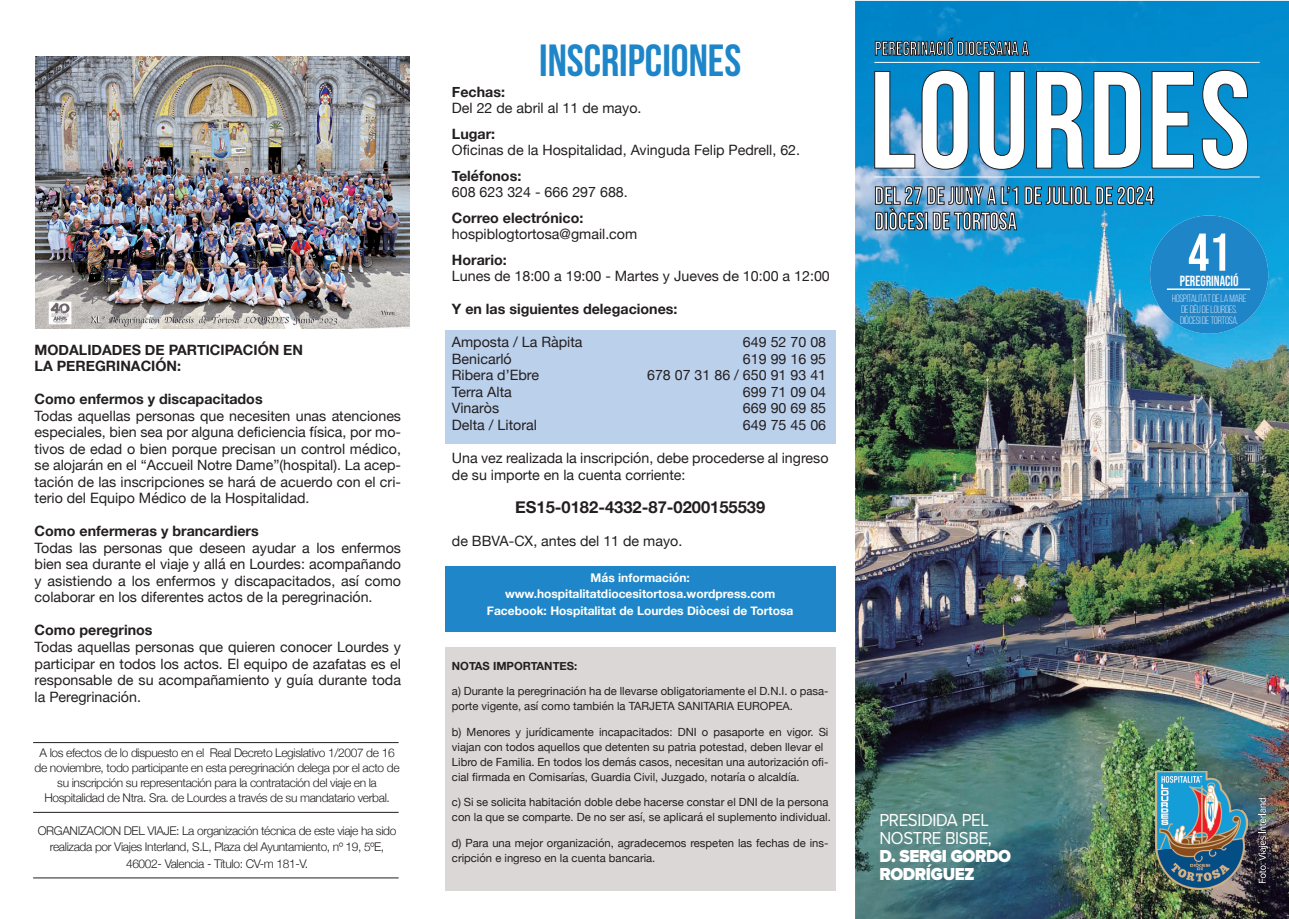
<style>
.page{position:relative;width:1289px;height:919px;background:#fff}
.page>*{position:absolute;margin:0;border:0;box-sizing:border-box;transform-origin:0 0}
.t1{font:700 138px "Bebas Neue";letter-spacing:.015em;color:#fff}
.t2{font:53.1px "Bebas Neue";color:#fff}
.t3{font:700 45px "Bebas Neue";color:#1e86c8}
.t4{font:25.05px/25.5px "Bebas Neue";color:#fff;scale:.93 1}
.t5{font:19.8px "Bebas Neue";color:#fff;scale:.93 1}
.t6{font:18px/18px "Proxima Nova";letter-spacing:-.02em;color:#fff;scale:.93 1}
.t7{font:900 18px/18px "Proxima Nova";letter-spacing:-.02em;color:#fff;scale:.93 1}
.t8{font:700 16.5px "Helvetica Neue";color:#231f20}
.t9{font:14.7px "Bebas Neue";color:#fff;scale:.93 1}
.t10{font:14.25px/16.5px "Helvetica Neue";color:#231f20;text-align:justify}
.t11{font:700 14.25px/16.5px "Helvetica Neue";color:#231f20}
.t12{font:300 12px/14.7px "Helvetica Neue";letter-spacing:-.03em;color:#231f20;text-align:center}
.t13{font:700 12px/16.5px "Helvetica Neue";color:#fff;text-align:center}
.t14{font:11.25px/15px "Helvetica Neue";color:#231f20}
.t15{font:700 11.25px "Helvetica Neue";color:#231f20}
.t16{font:10.65px/10.6px "Bebas Neue";letter-spacing:-.03em;color:#d1dff1;text-align:center}
</style>
<div class="page">
<img style="left:855px;top:1px;width:433px;height:917px">
<svg style="left:1258px;top:798px;width:9px;height:84px"></svg>
<div style="left:445px;top:647px;width:390px;height:244px;background:#dad7d6"></div>
<div style="left:445px;top:330px;width:390px;height:113px;background:#bbd0eb"></div>
<hr style="left:33px;top:742px;width:365px;height:1px;background:#231f20">
<hr style="left:33px;top:812px;width:365px;height:1px;background:#231f20">
<hr style="left:33px;top:877px;width:365px;height:1px;background:#231f20">
<div style="left:445px;top:566px;width:390px;height:65px;background:#1f87c9"></div>
<svg style="left:1024px;top:186px;width:129px;height:19px;background:#126a93"></svg>
<img style="left:875px;top:186px;width:143px;height:44px">
<hr style="left:874px;top:177px;width:385px;height:1px;background:#fff">
<div style="left:1149px;top:215px;width:119px;height:118px;background:#1e86c8;border-radius:50%"></div>
<hr style="left:1166px;top:288px;width:84px;height:2px;background:#fff">
<svg style="left:874px;top:71px;width:41px;height:97px;background:#3490c5"></svg>
<svg style="left:921px;top:70px;width:47px;height:100px;background:#2a8dc2"></svg>
<svg style="left:978px;top:71px;width:46px;height:99px;background:#0f86c1"></svg>
<svg style="left:1036px;top:71px;width:48px;height:98px;background:#0984bf"></svg>
<svg style="left:1093px;top:71px;width:47px;height:97px;background:#0887c3"></svg>
<svg style="left:1151px;top:71px;width:42px;height:97px;background:#0788c4"></svg>
<svg style="left:1201px;top:70px;width:46px;height:100px;background:#0988c4"></svg>
<hr style="left:874px;top:62px;width:385px;height:1px;background:#fff">
<svg style="left:875px;top:38px;width:153px;height:18px;background:#10597f"></svg>
<img style="left:1155px;top:771px;width:92px;height:118px">
<img style="left:35px;top:57px;width:374px;height:271px">
<p class="t11" style="left:35px;top:342px;width:270px">MODALIDADES DE PARTICIPACIÓN EN<br>LA PEREGRINACIÓN:</p>
<p class="t11" style="left:35px;top:391px;width:229px">Como enfermos y discapacitados</p>
<p class="t10" style="left:35px;top:408px;width:368px">Todas aquellas personas que necesiten unas atenciones especiales, bien sea por alguna deficiencia física, por mo&shy;tivos de edad o bien porque precisan un control médico, se alojarán en el “Accueil Notre Dame”(hospital). La acep&shy;tación de las inscripciones se hará de acuerdo con el cri&shy;terio del Equipo Médico de la Hospitalidad.</p>
<p class="t11" style="left:35px;top:523px;width:226px">Como enfermeras y brancardiers</p>
<p class="t10" style="left:35px;top:540px;width:368px">Todas las personas que deseen ayudar a los enfermos bien sea durante el viaje y allá en Lourdes: acompañando y asistiendo a los enfermos y discapacitados, así como colaborar en los diferentes actos de la peregrinación.</p>
<p class="t11" style="left:35px;top:622px;width:119px">Como peregrinos</p>
<p class="t10" style="left:35px;top:639px;width:368px">Todas aquellas personas que quieren conocer Lourdes y participar en todos los actos. El equipo de azafatas es el responsable de su acompañamiento y guía durante toda la Peregrinación.</p>
<p class="t12" style="left:35px;top:744px;width:366px">A los efectos de lo dispuesto en el Real Decreto Legislativo 1/2007 de 16 de noviembre, todo participante en esta peregrinación delega por el acto de su inscripción su representación para la contratación del viaje en la Hospitalidad de Ntra. Sra. de Lourdes a través de su mandatario verbal.</p>
<p class="t12" style="left:38px;top:821px;width:360px;line-height:16.5px">ORGANIZACION DEL VIAJE: La organización técnica de este viaje ha sido realizada por Viajes Interland, S.L, Plaza del Ayuntamiento, nº 19, 5ºE,<br>46002- Valencia - Título: CV-m 181-V.</p>
<h3 class="t3" style="left:539px;top:36px;width:204px">INSCRIPCIONES</h3>
<p class="t11" style="left:452px;top:84px;width:55px">Fechas:</p>
<p class="t10" style="left:452px;top:101px;width:191px">Del 22 de abril al 11 de mayo.</p>
<p class="t11" style="left:452px;top:126px;width:45px">Lugar:</p>
<p class="t10" style="left:452px;top:143px;width:350px">Oficinas de la Hospitalidad, Avinguda Felip Pedrell, 62.</p>
<p class="t11" style="left:452px;top:168px;width:71px">Teléfonos:</p>
<p class="t10" style="left:452px;top:185px;width:177px">608 623 324 - 666 297 688.</p>
<p class="t11" style="left:452px;top:210px;width:133px">Correo electrónico:</p>
<p class="t10" style="left:452px;top:227px;width:187px">hospiblogtortosa@gmail.com</p>
<p class="t11" style="left:452px;top:252px;width:56px">Horario:</p>
<p class="t10" style="left:452px;top:269px;width:379px">Lunes de 18:00 a 19:00 - Martes y Jueves de 10:00 a 12:00</p>
<p class="t11" style="left:452px;top:301px;width:227px">Y en las siguientes delegaciones:</p>
<p class="t10" style="left:452px;top:335px;width:132px">Amposta / La Ràpita</p>
<p class="t10" style="left:743px;top:335px;width:85px">649 52 70 08</p>
<p class="t10" style="left:452px;top:351px;width:61px">Benicarló</p>
<p class="t10" style="left:743px;top:351px;width:85px">619 99 16 95</p>
<p class="t10" style="left:452px;top:368px;width:89px">Ribera d’Ebre</p>
<p class="t10" style="left:647px;top:368px;width:181px">678 07 31 86 / 650 91 93 41</p>
<p class="t10" style="left:452px;top:384px;width:61px">Terra Alta</p>
<p class="t10" style="left:743px;top:384px;width:85px">699 71 09 04</p>
<p class="t10" style="left:452px;top:401px;width:49px">Vinaròs</p>
<p class="t10" style="left:743px;top:401px;width:85px">669 90 69 85</p>
<p class="t10" style="left:452px;top:417px;width:86px">Delta / Litoral</p>
<p class="t10" style="left:743px;top:417px;width:85px">649 75 45 06</p>
<p class="t10" style="left:452px;top:450px;width:378px">Una vez realizada la inscripción, debe procederse al ingreso de su importe en la cuenta corriente:</p>
<p class="t8" style="left:515px;top:493px;width:252px">ES15-0182-4332-87-0200155539</p>
<p class="t10" style="left:452px;top:533px;width:232px">de BBVA-CX, antes del 11 de mayo.</p>
<p class="t13" style="left:487px;top:569px;width:308px">Más información: www.hospitalitatdiocesitortosa.wordpress.com<br>Facebook: Hospitalitat de Lourdes Diòcesi de Tortosa</p>
<p class="t15" style="left:452px;top:656px;width:127px">NOTAS IMPORTANTES:</p>
<p class="t14" style="left:452px;top:684px;width:378px">a) Durante la peregrinación ha de llevarse obligatoriamente el D.N.I. o pasa&shy;porte vigente, así como también la TARJETA SANITARIA EUROPEA.</p>
<p class="t14" style="left:452px;top:724px;width:378px">b) Menores y jurídicamente incapacitados: DNI o pasaporte en vigor. Si viajan con todos aquellos que detenten su patria potestad, deben llevar el Libro de Familia. En todos los demás casos, necesitan una autorización ofi&shy;cial firmada en Comisarías, Guardia Civil, Juzgado, notaría o alcaldía.</p>
<p class="t14" style="left:452px;top:795px;width:380px">c) Si se solicita habitación doble debe hacerse constar el DNI de la persona con la que se comparte. De no ser así, se aplicará el suplemento individual.</p>
<p class="t14" style="left:452px;top:835px;width:378px">d) Para una mejor organización, agradecemos respeten las fechas de ins&shy;cripción e ingreso en la cuenta bancaria.</p>
<h3 class="t5" style="left:874px;top:37px;width:168px">PEREGRINACIÓ DIOCESANA A</h3>
<h1 class="t1" style="left:869px;top:45px;width:383px">LOURDES</h1>
<h3 class="t4" style="left:874px;top:183px;width:302px">DEL 27 DE JUNY A L’1 DE JULIOL DE 2024<br>DIÒCESI DE TORTOSA</h3>
<h2 class="t2" style="left:1187px;top:222px;width:44px">41</h2>
<p class="t16" style="left:1171px;top:293px;width:76px">HOSPITALITAT DE LA MARE<br>DE DÉU DE LOURDES.<br>DIÒCESI DE TORTOSA.</p>
<p class="t9" style="left:1179px;top:272px;width:65px">PEREGRINACIÓ</p>
<p class="t6" style="left:879px;top:810px;width:122px">PRESIDIDA PEL<br>NOSTRE BISBE,</p>
<p class="t7" style="left:879px;top:847px;width:143px">D. SERGI GORDO<br>RODRÍGUEZ</p>
</div>
